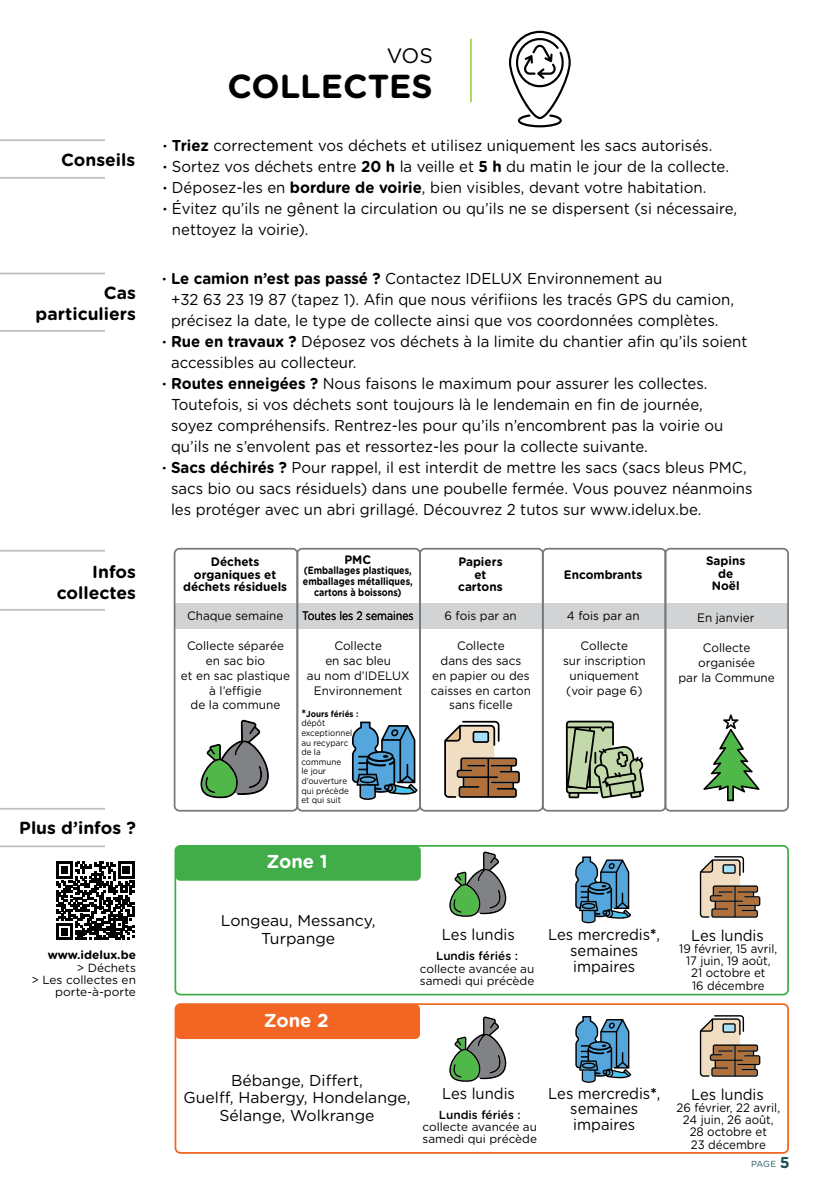
<style>
.page{position:relative;width:814px;height:1191px;background:#fff}
.page>*{position:absolute;margin:0;border:0;box-sizing:border-box;transform-origin:0 0}
.t1{font:700 33.25px "Gotham Rounded";color:#000}
.t2{font:21px "Gotham Rounded";color:#000}
.t3{font:700 18.72px "Gotham Rounded";color:#fff}
.t4{font:700 17.5px/21px "Gotham Rounded";color:#000;text-align:right}
.t5{font:15.75px "Gotham Rounded";color:#000;scale:.95 1}
.t6{font:15.75px/15.8px "Gotham Rounded";color:#000;text-align:center;scale:.94 1}
.t7{font:15.75px/17.5px "Gotham Rounded";color:#000;text-align:center}
.t8{font:12.25px/14.7px "Gotham Rounded";color:#000;text-align:center;scale:.96 1}
.t9{font:12.25px/12.2px "Gotham Rounded";color:#000;text-align:center;scale:.94 1}
.t10{font:700 12.25px/12.2px "Gotham Rounded";color:#000;text-align:center;scale:.96 1}
.t11{font:12.25px "Gotham Rounded";color:#000;scale:.85 1}
.t12{font:11.9px/12.2px "Gotham Rounded";color:#000}
.t13{font:500 11.9px "Gotham Rounded";color:#000}
.t14{font:700 11.9px "Gotham Rounded";color:#000}
.t15{font:700 10.5px/10.5px "Gotham Rounded";color:#000;text-align:center;scale:.85 1}
.t16{font:8.75px/9.6px "Gotham Rounded";color:#000;scale:.92 1}
.t17{font:8.75px "Gotham Rounded";color:#24525c}
.s1{font-weight:700}
.s2{font-weight:700;font-size:12.25px}
.s3{font-weight:700;font-size:15.75px}
</style>
<div class="page">
<svg style="left:509px;top:31px;width:61px;height:96px"></svg>
<hr style="left:470px;top:39px;width:2px;height:63px;background:#a4cf53">
<hr style="left:0;top:273px;width:105px;height:1px;background:#bcbec0">
<hr style="left:0;top:330px;width:105px;height:2px;background:#bcbec0">
<hr style="left:0;top:139px;width:105px;height:2px;background:#bcbec0">
<hr style="left:0;top:177px;width:105px;height:2px;background:#bcbec0">
<hr style="left:0;top:550px;width:105px;height:1px;background:#bcbec0">
<hr style="left:0;top:609px;width:105px;height:1px;background:#bcbec0">
<hr style="left:0;top:808px;width:105px;height:1px;background:#bcbec0">
<hr style="left:0;top:845px;width:105px;height:2px;background:#bcbec0">
<svg style="left:56px;top:861px;width:78px;height:79px"></svg>
<div style="left:174px;top:1003px;width:615px;height:150px;border:2px solid #f26522;border-radius:5px"></div>
<div style="left:175px;top:1004px;width:245px;height:35px;background:#f26522;border-radius:5px"></div>
<svg style="left:575px;top:1016px;width:56px;height:66px"></svg>
<div style="left:174px;top:845px;width:615px;height:150px;border:2px solid #41ad49;border-radius:5px"></div>
<div style="left:175px;top:846px;width:246px;height:34px;background:#41ad49;border-radius:5px"></div>
<svg style="left:575px;top:856px;width:56px;height:67px"></svg>
<svg style="left:449px;top:851px;width:57px;height:66px"></svg>
<svg style="left:449px;top:1016px;width:57px;height:65px"></svg>
<div style="left:177px;top:603px;width:609px;height:26px;background:#d1d3d4"></div>
<div style="left:174px;top:548px;width:124px;height:263px;border:2px solid #77787b;border-radius:5px"></div>
<div style="left:296px;top:548px;width:125px;height:263px;border:2px solid #77787b;border-radius:5px"></div>
<div style="left:419px;top:548px;width:124px;height:263px;border:2px solid #77787b;border-radius:5px"></div>
<div style="left:542px;top:548px;width:124px;height:263px;border:2px solid #77787b;border-radius:5px"></div>
<svg style="left:444px;top:721px;width:76px;height:77px"></svg>
<svg style="left:566px;top:720px;width:78px;height:78px"></svg>
<svg style="left:200px;top:719px;width:69px;height:79px"></svg>
<svg style="left:352px;top:721px;width:65px;height:79px"></svg>
<div style="left:664px;top:548px;width:125px;height:263px;border:2px solid #77787b;border-radius:5px"></div>
<svg style="left:703px;top:714px;width:56px;height:87px"></svg>
<svg style="left:699px;top:856px;width:61px;height:61px"></svg>
<svg style="left:699px;top:1015px;width:61px;height:61px"></svg>
<p class="t4" style="left:61px;top:148px;width:76px">Conseils</p>
<p class="t4" style="left:36px;top:281px;width:102px">Cas particuliers</p>
<p class="t4" style="left:57px;top:560px;width:81px">Infos collectes</p>
<p class="t4" style="left:19px;top:816px;width:118px">Plus d’infos ?</p>
<p class="t14" style="left:48px;top:946px;width:90px">www.idelux.be</p>
<p class="t12" style="left:31px;top:960px;width:106px;text-align:right">&gt; Déchets<br>&gt; Les collectes en porte-à-porte</p>
<h2 class="t2" style="left:387px;top:41px;width:48px">VOS</h2>
<h1 class="t1" style="left:227px;top:61px;width:207px">COLLECTES</h1>
<p class="t5" style="left:163px;top:135px;width:580px"><span class="s1">· Triez</span> correctement vos déchets et utilisez uniquement les sacs autorisés.</p>
<p class="t5" style="left:163px;top:156px;width:597px"><span class="s1">·</span> Sortez vos déchets entre <span class="s1">20 h</span> la veille et <span class="s1">5 h</span> du matin le jour de la collecte.</p>
<p class="t5" style="left:163px;top:177px;width:573px"><span class="s1">·</span> Déposez-les en <span class="s1">bordure de voirie</span>, bien visibles, devant votre habitation.</p>
<p class="t5" style="left:163px;top:198px;width:606px"><span class="s1">·</span> Évitez qu’ils ne gênent la circulation ou qu’ils ne se dispersent (si nécessaire,</p>
<p class="t5" style="left:172px;top:219px;width:145px">nettoyez la voirie).</p>
<p class="t5" style="left:162px;top:268px;width:528px"><span class="s1">· Le camion n’est pas passé ?</span> Contactez IDELUX Environnement au</p>
<p class="t5" style="left:171px;top:289px;width:594px">+32 63 23 19 87 (tapez 1). Afin que nous vérifiions les tracés GPS du camion,</p>
<p class="t5" style="left:171px;top:310px;width:578px">précisez la date, le type de collecte ainsi que vos coordonnées complètes.</p>
<p class="t5" style="left:162px;top:331px;width:617px"><span class="s1">· Rue en travaux ?</span> Déposez vos déchets à la limite du chantier afin qu’ils soient</p>
<p class="t5" style="left:171px;top:352px;width:197px">accessibles au collecteur.</p>
<p class="t5" style="left:162px;top:373px;width:575px"><span class="s1">· Routes enneigées ?</span> Nous faisons le maximum pour assurer les collectes.</p>
<p class="t5" style="left:171px;top:394px;width:561px">Toutefois, si vos déchets sont toujours là le lendemain en fin de journée,</p>
<p class="t5" style="left:171px;top:415px;width:583px">soyez compréhensifs. Rentrez-les pour qu’ils n’encombrent pas la voirie ou</p>
<p class="t5" style="left:171px;top:436px;width:503px">qu’ils ne s’envolent pas et ressortez-les pour la collecte suivante.</p>
<p class="t5" style="left:162px;top:457px;width:617px"><span class="s1">· Sacs déchirés ?</span> Pour rappel, il est interdit de mettre les sacs (sacs bleus PMC,</p>
<p class="t5" style="left:171px;top:478px;width:613px">sacs bio ou sacs résiduels) dans une poubelle fermée. Vous pouvez néanmoins</p>
<p class="t5" style="left:171px;top:499px;width:560px">les protéger avec un abri grillagé. Découvrez 2 tutos sur www.idelux.be.</p>
<p class="t10" style="left:183px;top:555px;width:110px">Déchets organiques et déchets résiduels</p>
<p class="t8" style="left:187px;top:607px;width:102px">Chaque semaine</p>
<p class="t10" style="left:344px;top:553px;width:29px">PMC</p>
<p class="t15" style="left:303px;top:565px;width:131px">(Emballages plastiques, emballages métalliques, cartons à boissons)</p>
<p class="t11" style="left:302px;top:607px;width:133px">Toutes les 2 semaines</p>
<p class="t10" style="left:458px;top:555px;width:48px">Papiers et cartons</p>
<p class="t8" style="left:444px;top:607px;width:77px">6 fois par an</p>
<p class="t10" style="left:564px;top:568px;width:83px">Encombrants</p>
<p class="t8" style="left:567px;top:607px;width:77px">4 fois par an</p>
<p class="t8" style="left:181px;top:638px;width:115px">Collecte séparée en sac bio<br>et en sac plastique à l’effigie<br>de la commune</p>
<p class="t8" style="left:307px;top:638px;width:108px">Collecte<br>en sac bleu<br>au nom d’IDELUX<br>Environnement</p>
<p class="t8" style="left:431px;top:638px;width:106px">Collecte<br>dans des sacs<br>en papier ou des caisses en carton sans ficelle</p>
<p class="t8" style="left:563px;top:638px;width:88px">Collecte<br>sur inscription uniquement (voir page 6)</p>
<p class="t16" style="left:301px;top:708px;width:64px"><span class="s2">*</span><span class="s1">Jours fériés : </span>dépôt exceptionnel au recyparc de la commune<br>le jour d’ouverture qui précède et qui suit</p>
<p class="t10" style="left:706px;top:554px;width:42px">Sapins de<br>Noël</p>
<p class="t8" style="left:697px;top:609px;width:61px">En janvier</p>
<p class="t8" style="left:678px;top:640px;width:102px">Collecte organisée<br>par la Commune</p>
<p class="t3" style="left:266px;top:848px;width:63px">Zone 1</p>
<p class="t7" style="left:221px;top:911px;width:156px">Longeau, Messancy,<br>Turpange</p>
<p class="t3" style="left:264px;top:1006px;width:66px">Zone 2</p>
<p class="t6" style="left:442px;top:926px;width:79px">Les lundis</p>
<p class="t13" style="left:436px;top:947px;width:83px">Lundis fériés :</p>
<p class="t12" style="left:420px;top:961px;width:116px">collecte avancée au samedi qui précède</p>
<p class="t6" style="left:548px;top:926px;width:121px">Les mercredis<span class="s1">*</span>, semaines impaires</p>
<p class="t6" style="left:691px;top:926px;width:79px">Les lundis</p>
<p class="t9" style="left:679px;top:941px;width:106px">19 février, 15 avril,<br>17 juin, 19 août,<br>21 octobre et<br>16 décembre</p>
<p class="t7" style="left:183px;top:1070px;width:228px">Bébange, Differt,<br>Guelff, Habergy, Hondelange,<br>Sélange, Wolkrange</p>
<p class="t6" style="left:442px;top:1084px;width:79px">Les lundis</p>
<p class="t13" style="left:439px;top:1106px;width:83px">Lundis fériés :</p>
<p class="t12" style="left:422px;top:1120px;width:116px">collecte avancée au samedi qui précède</p>
<p class="t6" style="left:548px;top:1084px;width:121px">Les mercredis<span class="s1">*</span>, semaines impaires</p>
<p class="t6" style="left:691px;top:1085px;width:79px">Les lundis</p>
<p class="t9" style="left:676px;top:1100px;width:112px">26 février, 22 avril,<br>24 juin, 26 août,<br>28 octobre et<br>23 décembre</p>
<p class="t17" style="left:751px;top:1157px;width:40px">PAGE <span class="s3">5</span></p>
</div>
